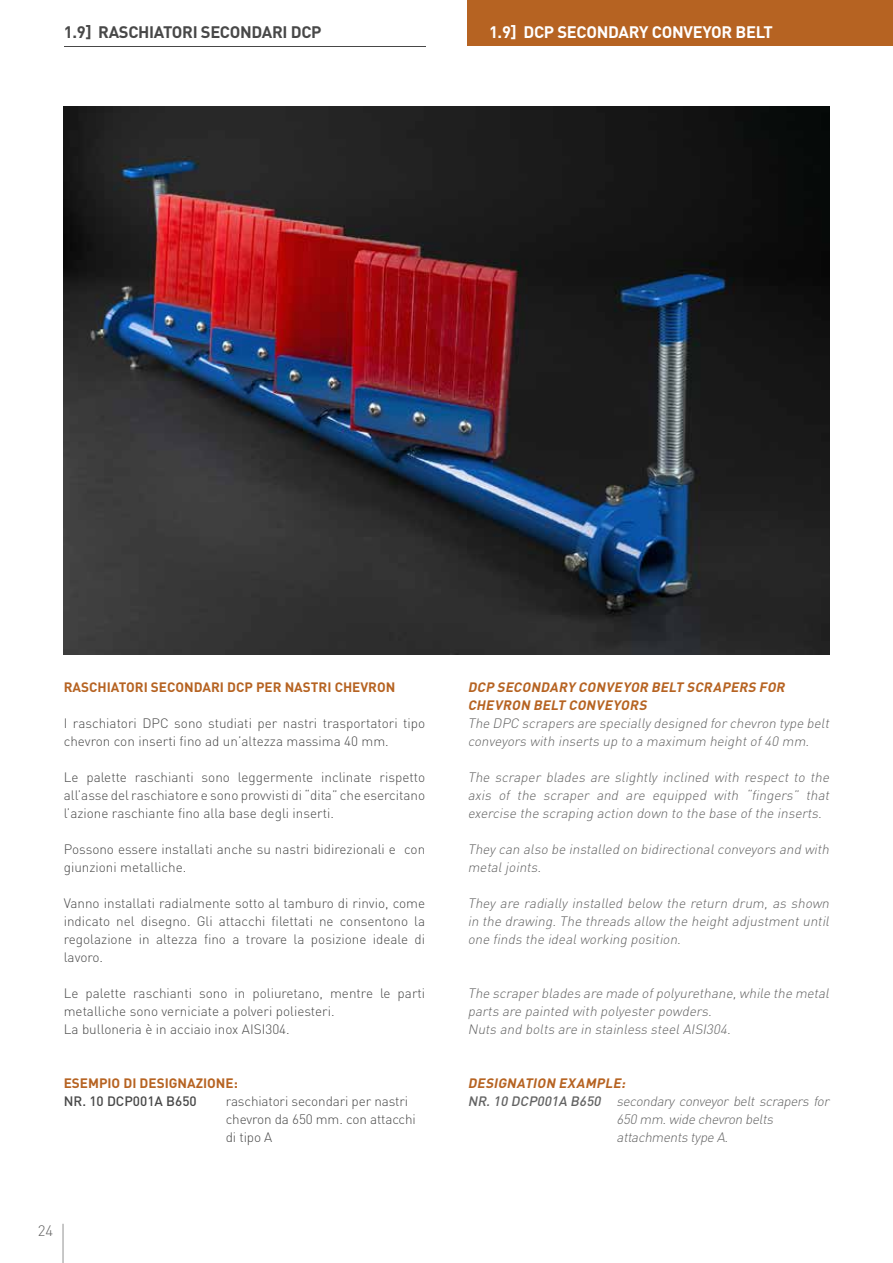
<style>
.page{position:relative;width:893px;height:1263px;background:#fff}
.page>*{position:absolute;margin:0;border:0;box-sizing:border-box;transform-origin:0 0}
.t1{font:700 16.5px "DIN";letter-spacing:-.02em;color:#fff}
.t2{font:700 16.5px "DIN";letter-spacing:-.02em;color:#484848}
.t3{font:300 15px "DIN";color:#636363}
.t4{font:300 13.5px/18px "DIN";color:#484848}
.t5{font:italic 300 13.5px/18px "DIN";color:#636363}
.t6{font:italic 700 13.5px/18px "DIN";color:#b66322}
.t7{font:700 13.5px "DIN";color:#b66322}
.t8{font:700 13.5px "DIN";color:#b66322}
.t9{font:500 13.5px "DIN";color:#484848}
.s1{font-weight:500}
</style>
<div class="page">
<hr style="left:62px;top:1224px;width:2px;height:39px;background:#b6b6b6">
<div style="left:468px;top:0;width:425px;height:46px;background:#b66322"></div>
<hr style="left:64px;top:46px;width:361px;height:1px;background:#484848">
<img style="left:63px;top:106px;width:766px;height:549px">
<p class="t2" style="left:64px;top:22px;width:259px">1.9] RASCHIATORI SECONDARI DCP</p>
<p class="t1" style="left:489px;top:22px;width:285px">1.9] DCP SECONDARY CONVEYOR BELT</p>
<p class="t7" style="left:64px;top:678px;width:333px">RASCHIATORI SECONDARI DCP PER NASTRI CHEVRON</p>
<p class="t4" style="left:64px;top:714px;width:363px">I raschiatori DPC sono studiati per nastri trasportatori tipo chevron con inserti fino ad un’altezza massima 40 mm.</p>
<p class="t4" style="left:64px;top:768px;width:363px;text-align:justify">Le palette raschianti sono leggermente inclinate rispetto all’asse del raschiatore e sono provvisti di “dita” che esercitano l’azione raschiante fino alla base degli inserti.</p>
<p class="t4" style="left:64px;top:840px;width:363px">Possono essere installati anche su nastri bidirezionali e con giunzioni metalliche.</p>
<p class="t4" style="left:64px;top:894px;width:363px;text-align:justify">Vanno installati radialmente sotto al tamburo di rinvio, come indicato nel disegno. Gli attacchi filettati ne consentono la regolazione in altezza fino a trovare la posizione ideale di lavoro.</p>
<p class="t4" style="left:64px;top:984px;width:363px">Le palette raschianti sono in poliuretano, mentre le parti metalliche sono verniciate a polveri poliesteri.<br>La bulloneria è in acciaio inox AISI304.</p>
<p class="t8" style="left:64px;top:1074px;width:176px">ESEMPIO DI DESIGNAZIONE:</p>
<p class="t9" style="left:64px;top:1092px;width:134px">NR. 10 DCP001A B650</p>
<p class="t4" style="left:226px;top:1092px;width:192px">raschiatori secondari per nastri chevron da 650 mm. con attacchi di tipo A</p>
<p class="t3" style="left:38px;top:1221px;width:17px">24</p>
<p class="t6" style="left:468px;top:677px;width:321px">DCP SECONDARY CONVEYOR BELT SCRAPERS FOR<br>CHEVRON BELT CONVEYORS</p>
<p class="t5" style="left:468px;top:714px;width:366px">The DPC scrapers are specially designed for chevron type belt conveyors with inserts up to a maximum heightof40 mm.</p>
<p class="t5" style="left:468px;top:768px;width:366px;text-align:justify">The scraper blades are slightly inclined with respect to the axis of the scraper and are equipped with “fingers” that exercise the scraping action down to the base ofthe inserts.</p>
<p class="t5" style="left:468px;top:840px;width:366px">They can also be installed on bidirectionalconveyors and with metaljoints.</p>
<p class="t5" style="left:468px;top:894px;width:366px;text-align:justify">They are radially installed below the return drum, as shown in the drawing.The threads allow the heightadjustmentuntil one finds the idealworking position.</p>
<p class="t5" style="left:468px;top:984px;width:366px">The scraper blades are made ofpolyurethane,while the metal parts are painted with polyester powders.<br>Nuts and bolts are in stainless steelAISI304.</p>
<p class="t6" style="left:468px;top:1073px;width:162px">DESIGNATION EXAMPLE:</p>
<p class="t5" style="left:468px;top:1092px;width:366px"><span class="s1">NR.10 DCP001A B650</span> secondary conveyor belt scrapers for</p>
<p class="t5" style="left:617px;top:1110px;width:161px">650 mm.wide chevron belts</p>
<p class="t5" style="left:617px;top:1128px;width:116px">attachments type A.</p>
</div>
